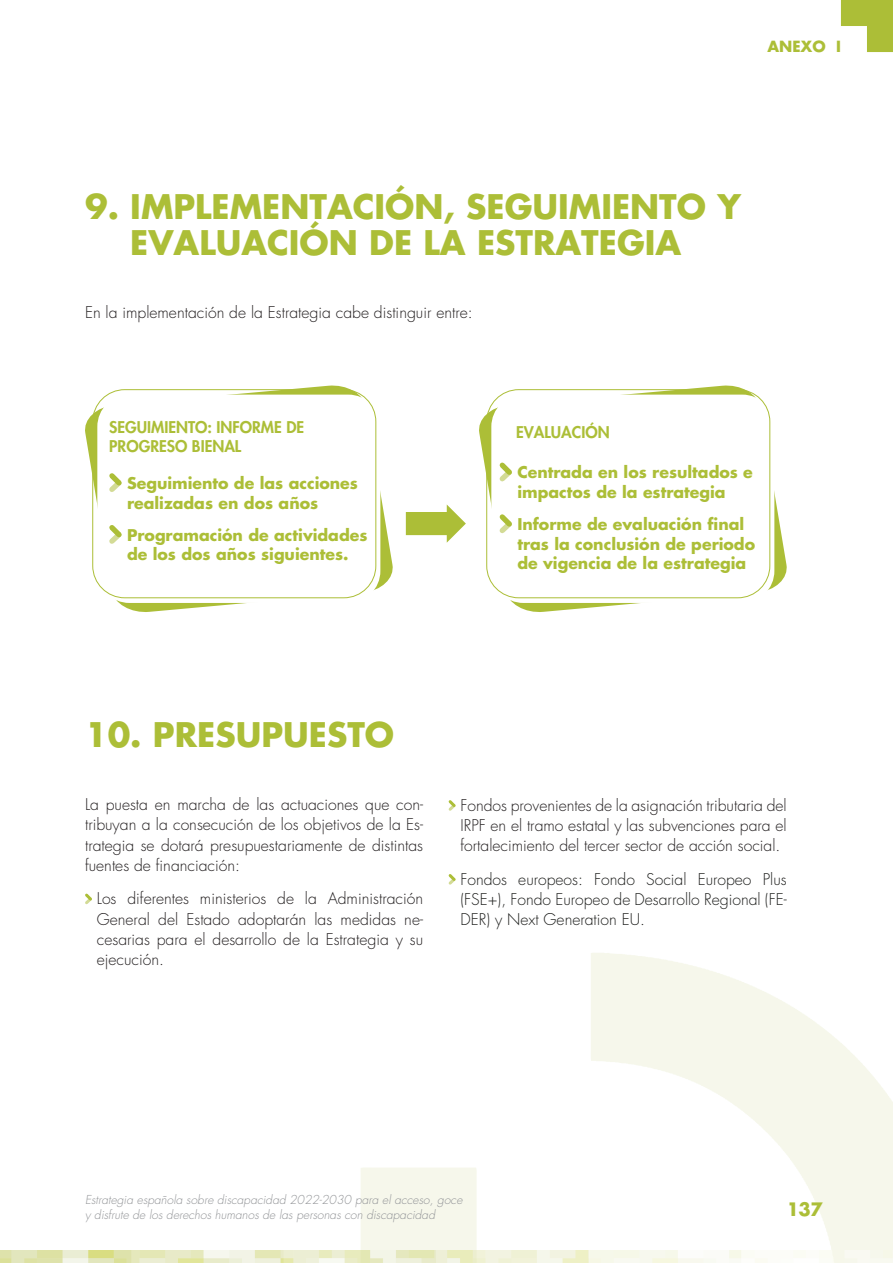
<style>
.page{position:relative;width:893px;height:1263px;background:#fff}
.page>*{position:absolute;margin:0;border:0;box-sizing:border-box;transform-origin:0 0}
.Heading_1{font:700 33px/36.3px "Futura Std";color:#acbe37;text-align:center}
.t1{font:700 18px "Futura Std";color:#acbe37}
.t2{font:300 15.75px/20.2px "Futura Std";color:#231f20;text-align:justify}
.t3{font:700 15.75px/19.5px "Futura Std";color:#acbe37}
.t4{font:300 15.75px/20.2px "Futura Std";color:#1e1f1d;text-align:justify}
.t5{font:800 15.75px/19.5px "Futura Std";color:#acbe37}
.t6{font:700 15px "Futura Std";color:#acbe37}
.t7{font:italic 300 12px/14.4px "Futura Std";color:#939598}
</style>
<div class="page">
<svg style="left:361px;top:953px;width:532px;height:297px"></svg>
<img style="left:0;top:1250px;width:893px;height:13px">
<svg style="left:841px;top:0;width:52px;height:52px"></svg>
<svg style="left:85px;top:385px;width:308px;height:227px"></svg>
<div style="left:97px;top:395px;width:283px;height:208px;background:#fff;border-radius:32px"></div>
<div style="left:92px;top:389px;width:284px;height:209px;border:1px solid #acbe37;border-radius:32px"></div>
<svg style="left:479px;top:385px;width:308px;height:227px"></svg>
<div style="left:491px;top:395px;width:283px;height:208px;background:#fff;border-radius:32px"></div>
<div style="left:486px;top:389px;width:284px;height:209px;border:1px solid #acbe37;border-radius:32px"></div>
<svg style="left:109px;top:473px;width:13px;height:19px"></svg>
<svg style="left:109px;top:525px;width:13px;height:19px"></svg>
<svg style="left:499px;top:462px;width:13px;height:20px"></svg>
<svg style="left:499px;top:514px;width:13px;height:20px"></svg>
<svg style="left:406px;top:504px;width:60px;height:39px"></svg>
<svg style="left:85px;top:893px;width:7px;height:12px"></svg>
<svg style="left:448px;top:800px;width:8px;height:11px"></svg>
<svg style="left:448px;top:874px;width:8px;height:11px"></svg>
<p class="t6" style="left:767px;top:36px;width:75px">ANEXO I</p>
<h1 class="Heading_1" style="left:85px;top:188px;width:657px">9. IMPLEMENTACIÓN, SEGUIMIENTO Y<br>EVALUACIÓN DE LA ESTRATEGIA</h1>
<p class="t2" style="left:85px;top:302px;width:389px">En la implementación de la Estrategia cabe distinguir entre:</p>
<p class="t5" style="left:109px;top:417px;width:196px">SEGUIMIENTO: INFORME DE<br>PROGRESO BIENAL</p>
<p class="t5" style="left:516px;top:423px;width:95px">EVALUACIÓN</p>
<p class="t3" style="left:127px;top:473px;width:232px">Seguimiento de las acciones realizadas en dos años</p>
<p class="t3" style="left:127px;top:525px;width:242px">Programación de actividades de los dos años siguientes.</p>
<p class="t3" style="left:517px;top:463px;width:237px">Centrada en los resultados e impactos de la estrategia</p>
<p class="t3" style="left:517px;top:514px;width:239px">Informe de evaluación final tras la conclusión de periodo de vigencia de la estrategia</p>
<p class="Heading_1" style="left:85px;top:716px;width:311px">10. PRESUPUESTO</p>
<p class="t2" style="left:85px;top:795px;width:340px">La puesta en marcha de las actuaciones que con&shy;tribuyan a la consecución de los objetivos de la Es&shy;trategia se dotará presupuestariamente de distintas fuentes de financiación:</p>
<p class="t2" style="left:97px;top:889px;width:328px">Los diferentes ministerios de la Administración General del Estado adoptarán las medidas ne&shy;cesarias para el desarrollo de la Estrategia y su ejecución.</p>
<p class="t2" style="left:460px;top:795px;width:328px">Fondos provenientes de la asignación tributaria del IRPF en el tramo estatal y las subvenciones para el fortalecimiento del tercer sector de acción social.</p>
<p class="t4" style="left:460px;top:869px;width:328px">Fondos europeos: Fondo Social Europeo Plus (FSE+), Fondo Europeo de Desarrollo Regional (FE-DER) y Next Generation EU.</p>
<p class="t7" style="left:85px;top:1193px;width:379px">Estrategia española sobre discapacidad 2022-2030 para el acceso, goce y disfrute de los derechos humanos de las personas con discapacidad</p>
<p class="t1" style="left:787px;top:1197px;width:38px">137</p>
</div>
